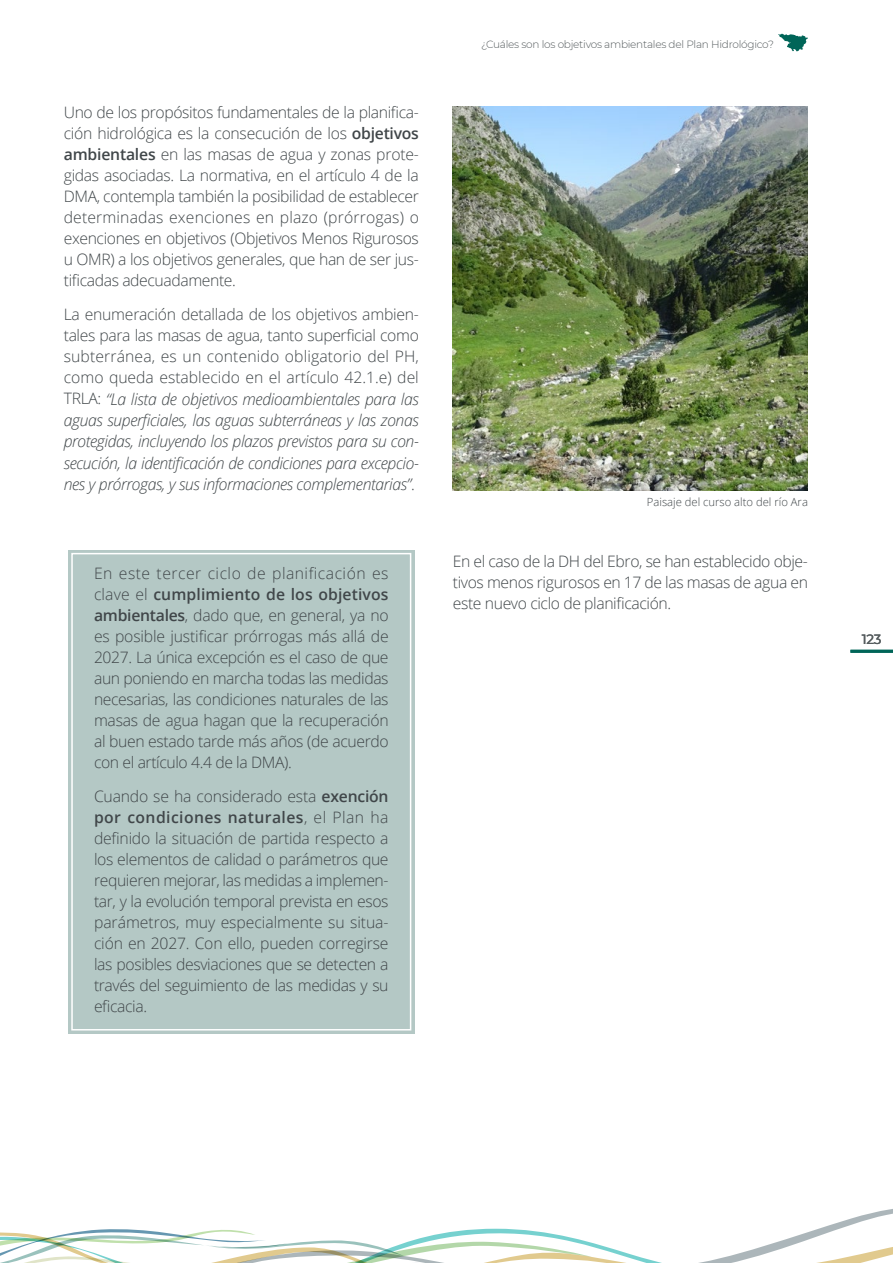
<style>
.page{position:relative;width:893px;height:1263px;background:#fff}
.page>*{position:absolute;margin:0;border:0;box-sizing:border-box;transform-origin:0 0}
.t1{font:italic 300 16.05px/21.3px "Open Sans";letter-spacing:-.025em;color:#404649;text-align:justify}
.t2{font:300 15.75px/21px "Open Sans";letter-spacing:-.025em;color:#404649;text-align:justify}
.t3{font:500 13.5px "Montserrat";color:#555c5e}
.t4{font:300 11.25px "Open Sans";color:#404649}
.t5{font:300 10.5px "Montserrat";letter-spacing:-.025em;color:#555c5e}
.s1{font-weight:600}
.s2{font-style:normal;font-size:15.75px}
</style>
<div class="page">
<svg style="left:0;top:1209px;width:893px;height:54px"></svg>
<svg style="left:778px;top:34px;width:30px;height:17px"></svg>
<hr style="left:850px;top:650px;width:43px;height:3px;background:#006558">
<div style="left:68px;top:550px;width:347px;height:484px;background:#b4c8c5"></div>
<div style="left:71px;top:553px;width:340px;height:477px;border:2px solid #fff"></div>
<img style="left:453px;top:106px;width:355px;height:384px">
<p class="t2" style="left:64px;top:102px;width:357px">Uno de los propósitos fundamentales de la planifica&shy;ción hidrológica es la consecución de los <span class="s1">objetivos ambientales</span> en las masas de agua y zonas prote&shy;gidas asociadas. La normativa, en el artículo 4 de la DMA, contempla también la posibilidad de establecer determinadas exenciones en plazo (prórrogas) o exenciones en objetivos (Objetivos Menos Rigurosos u OMR) a los objetivos generales, que han de ser jus&shy;tificadas adecuadamente.</p>
<p class="t2" style="left:64px;top:303px;width:357px">La enumeración detallada de los objetivos ambien&shy;tales para las masas de agua, tanto superficial como subterránea, es un contenido obligatorio del PH, como queda establecido en el artículo 42.1.e) del</p>
<p class="t1" style="left:64px;top:387px;width:357px"><span class="s2">TRLA:</span> “La lista de objetivos medioambientales para las aguas superficiales, las aguas subterráneas y las zonas protegidas, incluyendo los plazos previstos para su con&shy;secución, la identificación de condiciones para excepcio&shy;nes y prórrogas, y sus informaciones complementarias”<span class="s2">.</span></p>
<p class="t2" style="left:94px;top:562px;width:296px">En este tercer ciclo de planificación es clave el <span class="s1">cumplimiento de los objetivos ambientales</span>, dado que, en general, ya no es posible justificar prórrogas más allá de 2027. La única excepción es el caso de que aun poniendo en marcha todas las medidas necesarias, las condiciones naturales de las masas de agua hagan que la recuperación al buen estado tarde más años (de acuerdo con el artículo 4.4 de la DMA).</p>
<p class="t2" style="left:94px;top:785px;width:296px">Cuando se ha considerado esta <span class="s1">exención por condiciones naturales</span>, el Plan ha definido la situación de partida respecto a los elementos de calidad o parámetros que requieren mejorar, las medidas a implemen&shy;tar, y la evolución temporal prevista en esos parámetros, muy especialmente su situa&shy;ción en 2027. Con ello, pueden corregirse las posibles desviaciones que se detecten a través del seguimiento de las medidas y su eficacia.</p>
<p class="t5" style="left:481px;top:37px;width:294px">¿Cuáles son los objetivos ambientales del Plan Hidrológico?</p>
<p class="t4" style="left:647px;top:494px;width:163px">Paisaje del curso alto del río Ara</p>
<p class="t2" style="left:453px;top:550px;width:357px">En el caso de la DH del Ebro, se han establecido obje&shy;tivos menos rigurosos en 17 de las masas de agua en este nuevo ciclo de planificación.</p>
<p class="t3" style="left:862px;top:630px;width:21px">123</p>
</div>
